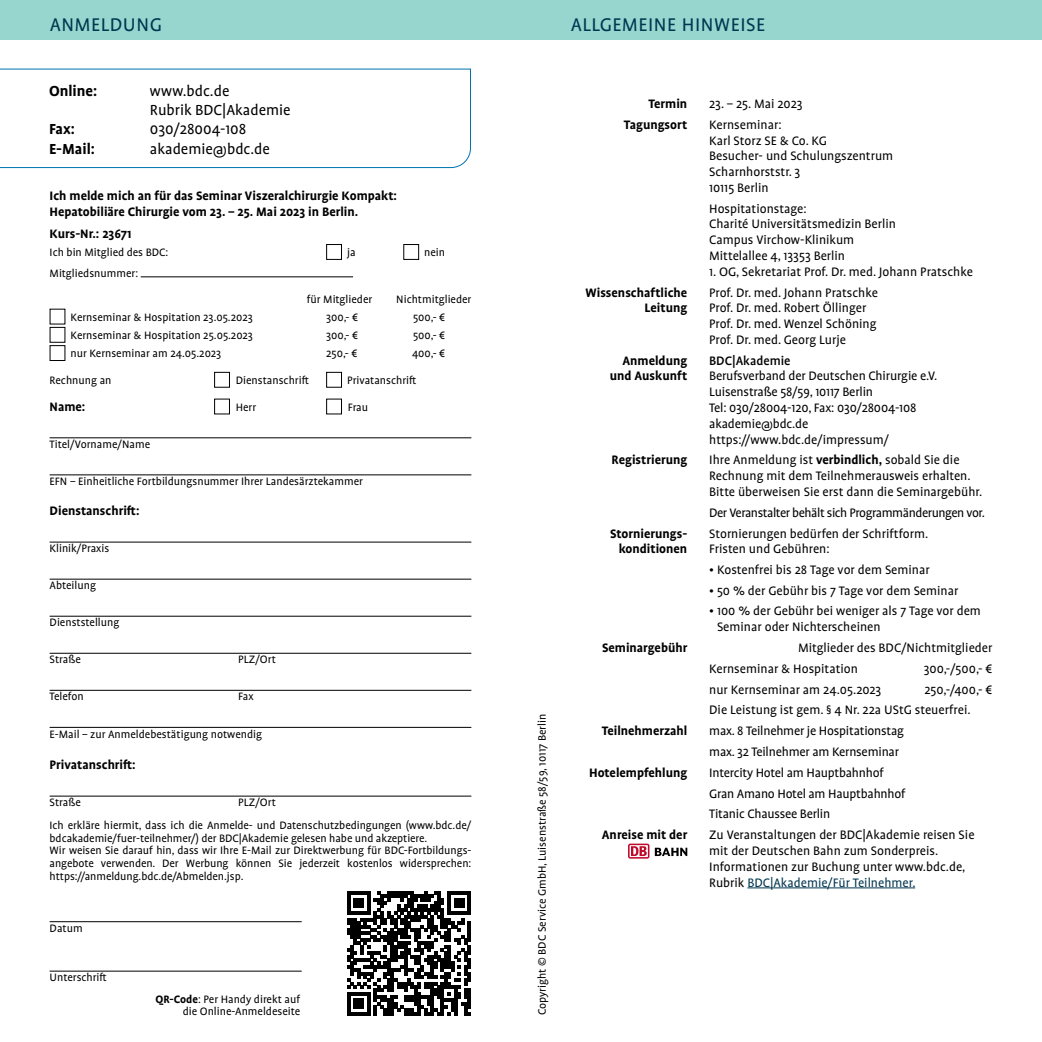
<style>
.page{position:relative;width:1042px;height:1042px;background:#fff}
.page>*{position:absolute;margin:0;border:0;box-sizing:border-box;transform-origin:0 0}
.t1{font:21px "Profile Pro";letter-spacing:.025em;color:#003650}
.t2{font:16.62px/19.2px "Profile Pro";color:#000}
.t3{font:700 16.62px "Profile Pro";color:#000}
.t4{font:14px/15.8px "Profile Pro";color:#000}
.t5{font:700 14px/15.8px "Profile Pro";color:#000;text-align:right}
.t6{font:14px "Profile Pro";letter-spacing:-.03em;color:#000}
.t7{font:500 14px "Profile Pro";color:#000}
.t8{font:12.25px/12.8px "Profile Pro";color:#000;text-align:right}
.s1{font-weight:700}
.s2{color:#003650}
</style>
<div class="page">
<div style="left:0;top:0;width:1042px;height:40px;background:#96d6ce"></div>
<div style="left:628px;top:843px;width:21px;height:15px;background:#bd092a;border-radius:2px"></div>
<div style="left:629px;top:845px;width:19px;height:12px;background:#fff"></div>
<svg style="left:631px;top:846px;width:16px;height:10px"></svg>
<svg style="left:655px;top:848px;width:32px;height:8px"></svg>
<hr style="left:747px;top:887px;width:168px;height:1px;background:#003650">
<svg style="left:0;top:68px;width:471px;height:100px"></svg>
<hr style="left:50px;top:437px;width:421px;height:1px;background:#000">
<hr style="left:50px;top:474px;width:421px;height:1px;background:#000">
<hr style="left:50px;top:542px;width:421px;height:1px;background:#000">
<hr style="left:50px;top:579px;width:421px;height:1px;background:#000">
<hr style="left:50px;top:616px;width:421px;height:1px;background:#000">
<hr style="left:50px;top:653px;width:421px;height:1px;background:#000">
<hr style="left:50px;top:690px;width:421px;height:1px;background:#000">
<hr style="left:50px;top:727px;width:421px;height:1px;background:#000">
<hr style="left:50px;top:796px;width:421px;height:1px;background:#000">
<hr style="left:50px;top:921px;width:252px;height:1px;background:#000">
<hr style="left:50px;top:971px;width:252px;height:1px;background:#000">
<div style="left:326px;top:244px;width:16px;height:16px;border:1px solid #000"></div>
<div style="left:403px;top:244px;width:16px;height:16px;border:1px solid #000"></div>
<hr style="left:141px;top:276px;width:212px;height:1px;background:#000">
<div style="left:50px;top:327px;width:15px;height:16px;border:1px solid #000"></div>
<div style="left:50px;top:345px;width:15px;height:16px;border:1px solid #000"></div>
<div style="left:214px;top:372px;width:16px;height:16px;border:1px solid #000"></div>
<div style="left:326px;top:372px;width:16px;height:16px;border:1px solid #000"></div>
<div style="left:214px;top:399px;width:16px;height:15px;border:1px solid #000"></div>
<div style="left:326px;top:399px;width:16px;height:15px;border:1px solid #000"></div>
<svg style="left:347px;top:891px;width:124px;height:124px"></svg>
<h1 class="t1" style="left:50px;top:13px;width:114px">ANMELDUNG</h1>
<p class="t3" style="left:49px;top:81px;width:50px">Online:</p>
<p class="t2" style="left:150px;top:82px;width:142px">www.bdc.de<br>Rubrik BDC|Akademie</p>
<p class="t3" style="left:49px;top:119px;width:27px">Fax:</p>
<p class="t2" style="left:150px;top:120px;width:98px">030/28004-108</p>
<p class="t3" style="left:49px;top:139px;width:47px">E-Mail:</p>
<p class="t2" style="left:150px;top:140px;width:121px">akademie@bdc.de</p>
<p class="t5" style="left:50px;top:187px;width:349px;line-height:16.8px;text-align:left">Ich melde mich an für das Seminar Viszeralchirurgie Kompakt:<br>Hepatobiliäre Chirurgie vom 23. – 25. Mai 2023 in Berlin.</p>
<p class="t5" style="left:50px;top:226px;width:84px">Kurs-Nr.: 23671</p>
<p class="t8" style="left:50px;top:247px;width:120px">Ich bin Mitglied des BDC:</p>
<p class="t8" style="left:347px;top:247px;width:10px">ja</p>
<p class="t8" style="left:424px;top:247px;width:22px">nein</p>
<p class="t8" style="left:50px;top:267px;width:90px">Mitgliedsnummer:</p>
<p class="t8" style="left:307px;top:293px;width:67px">für Mitglieder</p>
<p class="t8" style="left:396px;top:293px;width:77px">Nichtmitglieder</p>
<p class="t8" style="left:71px;top:311px;width:184px">Kernseminar &amp; Hospitation 23.05.2023</p>
<p class="t8" style="left:326px;top:311px;width:33px">300,- €</p>
<p class="t8" style="left:413px;top:311px;width:34px">500,- €</p>
<p class="t8" style="left:71px;top:329px;width:184px">Kernseminar &amp; Hospitation 25.05.2023</p>
<p class="t8" style="left:326px;top:329px;width:33px">300,- €</p>
<p class="t8" style="left:413px;top:329px;width:34px">500,- €</p>
<p class="t8" style="left:71px;top:348px;width:152px">nur Kernseminar am 24.05.2023</p>
<p class="t8" style="left:326px;top:348px;width:33px">250,- €</p>
<p class="t8" style="left:412px;top:348px;width:35px">400,- €</p>
<p class="t8" style="left:50px;top:374px;width:63px">Rechnung an</p>
<p class="t8" style="left:236px;top:374px;width:75px">Dienstanschrift</p>
<p class="t8" style="left:347px;top:374px;width:71px">Privatanschrift</p>
<p class="t5" style="left:50px;top:399px;width:37px">Name:</p>
<p class="t8" style="left:236px;top:401px;width:22px">Herr</p>
<p class="t8" style="left:348px;top:401px;width:22px">Frau</p>
<p class="t8" style="left:50px;top:438px;width:102px">Titel/Vorname/Name</p>
<p class="t8" style="left:50px;top:475px;width:315px">EFN – Einheitliche Fortbildungsnummer Ihrer Landesärztekammer</p>
<p class="t5" style="left:50px;top:503px;width:91px">Dienstanschrift:</p>
<p class="t8" style="left:50px;top:542px;width:61px">Klinik/Praxis</p>
<p class="t8" style="left:50px;top:579px;width:48px">Abteilung</p>
<p class="t8" style="left:50px;top:617px;width:71px">Dienststellung</p>
<p class="t8" style="left:50px;top:654px;width:33px">Straße</p>
<p class="t8" style="left:238px;top:654px;width:39px">PLZ/Ort</p>
<p class="t8" style="left:50px;top:691px;width:36px">Telefon</p>
<p class="t8" style="left:238px;top:691px;width:17px">Fax</p>
<p class="t8" style="left:50px;top:728px;width:214px">E-Mail – zur Anmeldebestätigung notwendig</p>
<p class="t5" style="left:50px;top:757px;width:88px">Privatanschrift:</p>
<p class="t8" style="left:50px;top:796px;width:33px">Straße</p>
<p class="t8" style="left:50px;top:792px;width:423px;line-height:22.6px;text-align:center">PLZ/Ort<br>Ich erkläre hiermit, dass ich die Anmelde- und Datenschutzbedingungen (www.bdc.de/</p>
<p class="t8" style="left:50px;top:832px;width:423px;text-align:left">bdcakademie/fuer-teilnehmer/) der BDC|Akademie gelesen habe und akzeptiere.<br>Wir weisen Sie darauf hin, dass wir Ihre E-Mail zur Direktwerbung für BDC-Fortbildungs&shy;angebote verwenden. Der Werbung können Sie jederzeit kostenlos widersprechen: https://anmeldung.bdc.de/Abmelden.jsp.</p>
<p class="t8" style="left:50px;top:922px;width:35px">Datum</p>
<p class="t8" style="left:50px;top:971px;width:59px">Unterschrift</p>
<p class="t8" style="left:156px;top:993px;width:146px"><span class="s1">QR-Code</span>: Per Handy direkt auf die Online-Anmeldeseite</p>
<h1 class="t1" style="left:571px;top:13px;width:196px">ALLGEMEINE HINWEISE</h1>
<p class="t8" style="left:536px;top:1015px;width:303px;rotate:-90deg">Copyright © BDC Service GmbH, Luisenstraße 58/59, 10117 Berlin</p>
<p class="t5" style="left:648px;top:96px;width:40px">Termin</p>
<p class="t4" style="left:709px;top:96px;width:95px">23. – 25. Mai 2023</p>
<p class="t5" style="left:624px;top:117px;width:65px">Tagungsort</p>
<p class="t4" style="left:709px;top:117px;width:186px">Kernseminar:<br>Karl Storz SE &amp; Co. KG<br>Besucher- und Schulungszentrum<br>Scharnhorststr. 3<br>10115 Berlin</p>
<p class="t4" style="left:709px;top:201px;width:188px">Hospitationstage:<br>Charité Universitätsmedizin Berlin<br>Campus Virchow-Klinikum<br>Mittelallee 4, 13353 Berlin</p>
<p class="t4" style="left:709px;top:264px;width:265px">1. OG, Sekretariat Prof. Dr. med. Johann Pratschke</p>
<p class="t5" style="left:585px;top:285px;width:103px">Wissenschaftliche<br>Leitung</p>
<p class="t4" style="left:709px;top:285px;width:170px">Prof. Dr. med. Johann Pratschke<br>Prof. Dr. med. Robert Öllinger<br>Prof. Dr. med. Wenzel Schöning<br>Prof. Dr. med. Georg Lurje</p>
<p class="t5" style="left:610px;top:353px;width:79px">Anmeldung und Auskunft</p>
<p class="t7" style="left:709px;top:352px;width:83px">BDC|Akademie</p>
<p class="t4" style="left:709px;top:369px;width:230px">Berufsverband der Deutschen Chirurgie e.V.<br>Luisenstraße 58/59, 10117 Berlin<br>Tel: 030/28004-120, Fax: 030/28004-108 akademie@bdc.de https://www.bdc.de/impressum/</p>
<p class="t5" style="left:611px;top:452px;width:77px">Registrierung</p>
<p class="t4" style="left:709px;top:453px;width:274px">Ihre Anmeldung ist <span class="s1">verbindlich,</span> sobald Sie die<br>Rechnung mit dem Teilnehmerausweis erhalten.<br>Bitte überweisen Sie erst dann die Seminargebühr.</p>
<p class="t6" style="left:709px;top:504px;width:277px">Der Veranstalter behält sich Programmänderungen vor.</p>
<p class="t5" style="left:610px;top:526px;width:79px">Stornierungs&shy;konditionen</p>
<p class="t4" style="left:709px;top:526px;width:221px">Stornierungen bedürfen der Schriftform.<br>Fristen und Gebühren:</p>
<p class="t4" style="left:709px;top:562px;width:222px">• Kostenfrei bis 28 Tage vor dem Seminar</p>
<p class="t4" style="left:709px;top:583px;width:251px">• 50 % der Gebühr bis 7 Tage vor dem Seminar</p>
<p class="t4" style="left:717px;top:604px;width:265px;text-indent:-8px">• 100 % der Gebühr bei weniger als 7 Tage vor dem<br>Seminar oder Nichterscheinen</p>
<p class="t5" style="left:602px;top:640px;width:87px">Seminargebühr</p>
<p class="t4" style="left:709px;top:638px;width:285px;line-height:20.7px;text-indent:89px">Mitglieder des BDC/Nichtmitglieder<br>Kernseminar &amp; Hospitation</p>
<p class="t4" style="left:923px;top:661px;width:70px">300,-/500,- €</p>
<p class="t4" style="left:709px;top:679px;width:285px;line-height:21px;text-indent:215px">250,-/400,- €<br>Die Leistung ist gem. § 4 Nr. 22a UStG steuerfrei.</p>
<p class="t4" style="left:709px;top:682px;width:174px">nur Kernseminar am 24.05.2023</p>
<p class="t5" style="left:602px;top:723px;width:87px">Teilnehmerzahl</p>
<p class="t4" style="left:709px;top:721px;width:196px;line-height:20.7px">max. 8 Teilnehmer je Hospitationstag max. 32 Teilnehmer am Kernseminar</p>
<p class="t5" style="left:589px;top:765px;width:100px">Hotelempfehlung</p>
<p class="t4" style="left:709px;top:763px;width:198px;line-height:20.7px">Intercity Hotel am Hauptbahnhof<br>Gran Amano Hotel am Hauptbahnhof<br>Titanic Chaussee Berlin</p>
<p class="t5" style="left:602px;top:827px;width:87px">Anreise mit der</p>
<p class="t4" style="left:709px;top:828px;width:267px">Zu Veranstaltungen der BDC|Akademie reisen Sie mit der Deutschen Bahn zum Sonderpreis.<br>Informationen zur Buchung unter www.bdc.de, Rubrik <span class="s2">BDC|Akademie/Für Teilnehmer.</span></p>
</div>
